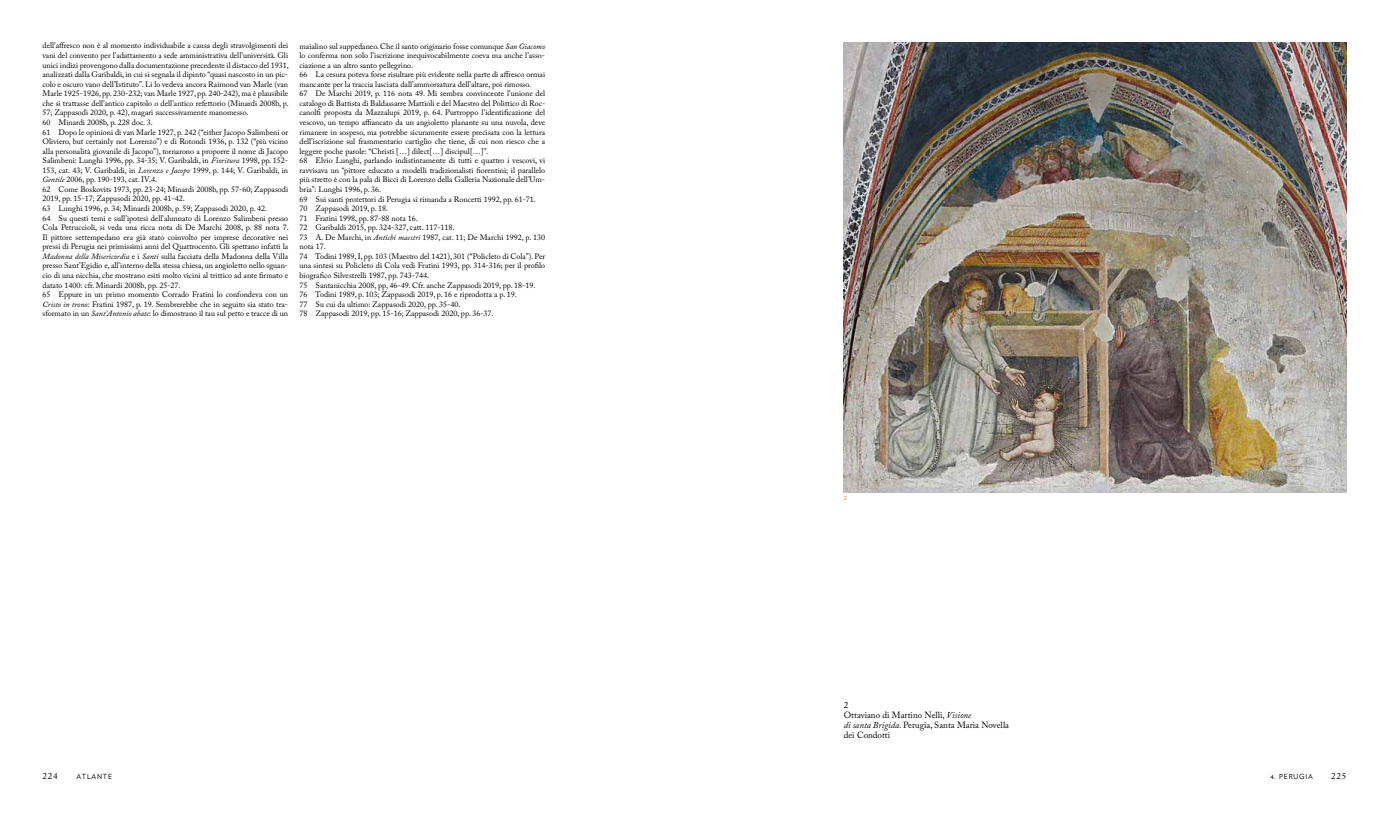
<style>
.page{position:relative;width:1389px;height:823px;background:#fff}
.page>*{position:absolute;margin:0;border:0;box-sizing:border-box;transform-origin:0 0}
.t1{font:9px/10px "Adobe Caslon Pro";color:#000}
.t2{font:8px/9.6px "Adobe Caslon Pro";color:#000}
.t3{font:7px "Verlag";letter-spacing:.115em;color:#000}
.t4{font:6px "Adobe Caslon Pro";color:#ba9700}
.s1{font-style:italic}
</style>
<div class="page">
<img style="left:844px;top:43px;width:502px;height:449px">
<p class="t2" style="left:43px;top:41px;width:248px">dell’affresco non è al momento individuabile a causa degli stravolgimenti dei vani del convento per l’adattamento a sede amministrativa dell’università. Gli unici indizi provengono dalla documentazione precedente il distacco del 1931, analizzati dalla Garibaldi, in cui si segnala il dipinto “quasi nascosto in un pic&shy;colo e oscuro vano dell’Istituto”. Lì lo vedeva ancora Raimond van Marle (van Marle 1925-1926, pp. 230-232; van Marle 1927, pp. 240-242), ma è plausibile che si trattasse dell’antico capitolo o dell’antico refettorio (Minardi 2008b, p.<br>57; Zappasodi 2020, p. 42), magari successivamente manomesso.<br>60 Minardi 2008b, p. 228 doc. 3.<br>61 Dopo le opinioni di van Marle 1927, p. 242 (“either Jacopo Salimbeni or Oliviero, but certainly not Lorenzo”) e di Rotondi 1936, p. 132 (“più vicino alla personalità giovanile di Jacopo”), tornarono a proporre il nome di Jacopo Salimbeni: Lunghi 1996, pp. 34-35; V. Garibaldi, in <span class="s1">Fioritura</span> 1998, pp. 152- 153, cat. 43; V. Garibaldi, in <span class="s1">Lorenzo e Jacopo</span> 1999, p. 144; V. Garibaldi, in <span class="s1">Gentile</span> 2006, pp. 190-193, cat. IV.4.<br>62 Come Boskovits 1973, pp. 23-24; Minardi 2008b, pp. 57-60; Zappasodi 2019, pp. 15-17; Zappasodi 2020, pp. 41-42.<br>63 Lunghi 1996, p. 34; Minardi 2008b, p. 59; Zappasodi 2020, p. 42.<br>64 Su questi temi e sull’ipotesi dell’alunnato di Lorenzo Salimbeni presso Cola Petruccioli, si veda una ricca nota di De Marchi 2008, p. 88 nota 7.<br>Il pittore settempedano era già stato coinvolto per imprese decorative nei pressi di Perugia nei primissimi anni del Quattrocento. Gli spettano infatti la <span class="s1">Madonna della Misericordia</span> e i <span class="s1">Santi</span> sulla facciata della Madonna della Villa presso Sant’Egidio e, all’interno della stessa chiesa, un angioletto nello sguan&shy;cio di una nicchia, che mostrano esiti molto vicini al trittico ad ante firmato e datato 1400: cfr. Minardi 2008b, pp. 25-27.<br>65 Eppure in un primo momento Corrado Fratini lo confondeva con un <span class="s1">Cristo in trono</span>: Fratini 1987, p. 19. Sembrerebbe che in seguito sia stato tra&shy;sformato in un <span class="s1">Sant’Antonio abate</span>: lo dimostrano il tau sul petto e tracce di un</p>
<p class="t2" style="left:300px;top:41px;width:247px">maialino sul suppedaneo. Che il santo originario fosse comunque <span class="s1">San Giacomo </span>lo conferma non solo l’iscrizione inequivocabilmente coeva ma anche l’asso&shy;ciazione a un altro santo pellegrino.<br>66 La cesura poteva forse risultare più evidente nella parte di affresco ormai mancante per la traccia lasciata dall’ammorsatura dell’altare, poi rimosso.<br>67 De Marchi 2019, p. 116 nota 49. Mi sembra convincente l’unione del catalogo di Battista di Baldassarre Mattioli e del Maestro del Polittico di Roc&shy;canolfi proposta da Mazzalupi 2019, p. 64. Purtroppo l’identificazione del vescovo, un tempo affiancato da un angioletto planante su una nuvola, deve rimanere in sospeso, ma potrebbe sicuramente essere precisata con la lettura dell’iscrizione sul frammentario cartiglio che tiene, di cui non riesco che a leggere poche parole: “Christi […] dilect[…] discipul[…]”.<br>68 Elvio Lunghi, parlando indistintamente di tutti e quattro i vescovi, vi ravvisava un “pittore educato a modelli tradizionalisti fiorentini; il parallelo più stretto è con la pala di Bicci di Lorenzo della Galleria Nazionale dell’Um&shy;bria”: Lunghi 1996, p. 36.<br>69 Sui santi protettori di Perugia si rimanda a Roncetti 1992, pp. 61-71.<br>70 Zappasodi 2019, p. 18.<br>71 Fratini 1998, pp. 87-88 nota 16.<br>72 Garibaldi 2015, pp. 324-327, catt. 117-118.<br>73 A. De Marchi, in <span class="s1">Antichi maestri</span> 1987, cat. 11; De Marchi 1992, p. 130 nota 17.<br>74 Todini 1989, I, pp. 103 (Maestro del 1421), 301 (“Policleto di Cola”). Per una sintesi su Policleto di Cola vedi Fratini 1993, pp. 314-316; per il profilo biografico Silvestrelli 1987, pp. 743-744.<br>75 Santanicchia 2008, pp, 46-49. Cfr. anche Zappasodi 2019, pp. 18-19.<br>76 Todini 1989, p. 103; Zappasodi 2019, p. 16 e riprodotta a p. 19.<br>77 Su cui da ultimo: Zappasodi 2020, pp. 35-40.<br>78 Zappasodi 2019, pp. 15-16; Zappasodi 2020, pp. 36-37.</p>
<p class="t4" style="left:844px;top:494px;width:4px">2</p>
<p class="t1" style="left:844px;top:699px;width:167px">2<br>Ottaviano di Martino Nelli, <span class="s1">Visione<br>di santa Brigida</span>. Perugia, Santa Maria Novella dei Condotti</p>
<p class="t1" style="left:43px;top:770px;width:17px">224</p>
<p class="t3" style="left:76px;top:770px;width:37px">ATLANTE</p>
<p class="t3" style="left:1271px;top:770px;width:44px">4. PERUGIA</p>
<p class="t1" style="left:1331px;top:770px;width:17px">225</p>
</div>
